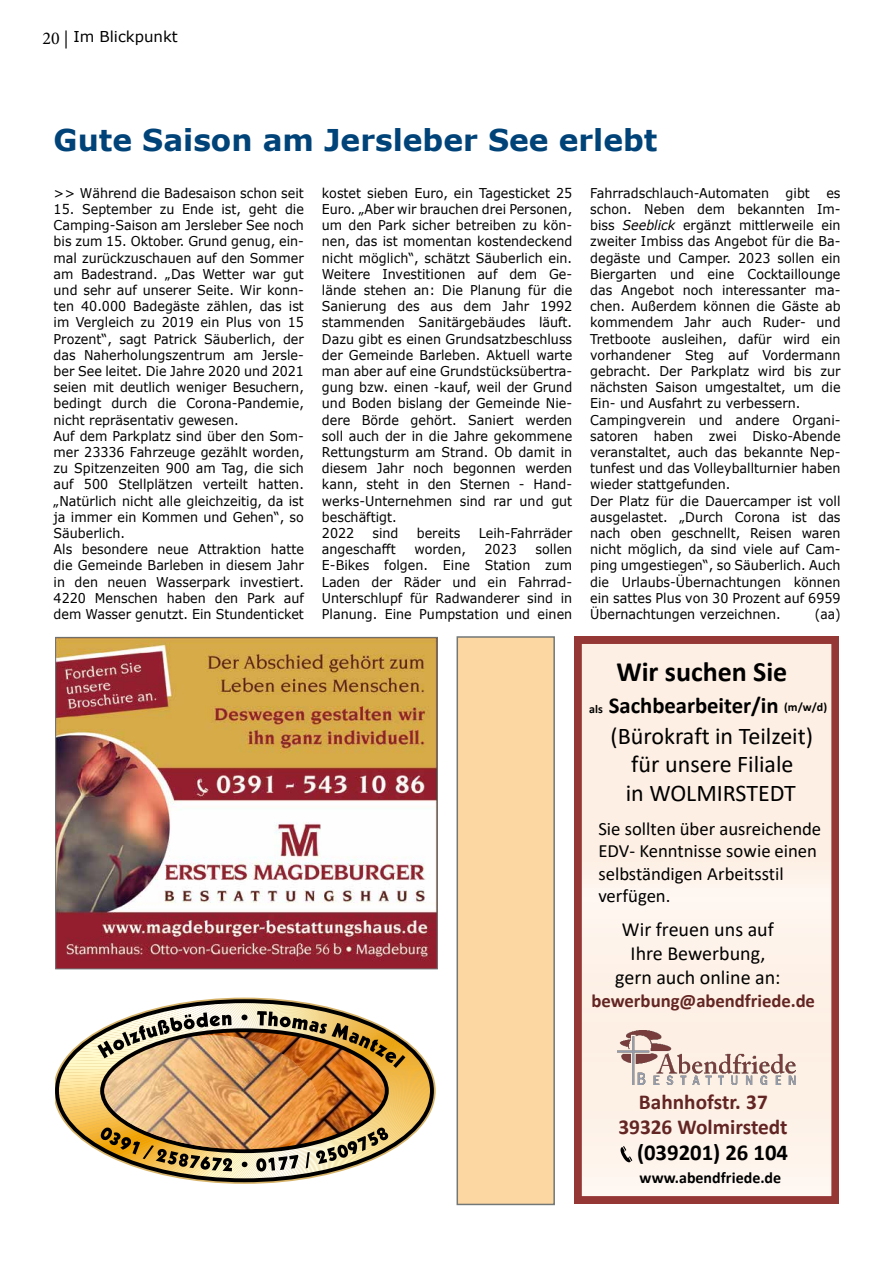
<style>
.page{position:relative;width:893px;height:1263px;background:#fff}
.page>*{position:absolute;margin:0;border:0;box-sizing:border-box;transform-origin:0 0}
.t1{font:700 30px "Verdana";color:#004379}
.t2{font:700 28.05px "Calibri";color:#000}
.t3{font:24px/28.8px "Calibri";color:#000}
.t4{font:700 22.8px "Calibri";color:#000}
.t5{font:700 21.3px/25.7px "Calibri";color:#632523;text-align:center}
.t6{font:19.95px/24px "Calibri";color:#000;text-align:center}
.t7{font:18.75px/22.4px "Calibri";color:#000}
.t8{font:700 18.75px "Calibri";color:#632523}
.t9{font:700 16.05px "Calibri";color:#000}
.t10{font:15px "Verdana";color:#000}
.t11{font:13.5px/16.2px "Verdana";color:#000;scale:.94 1}
.t12{font:13.5px "Verdana";color:#000}
.t13{font:13.5px "Verdana";color:#000;scale:.9 1}
.t14{font:700 12px "Calibri";color:#000}
.s1{font-family:"Minion Pro";font-size:18px}
.s2{font-style:italic}
.s3{font-size:12px}
</style>
<div class="page">
<svg style="left:574px;top:636px;width:265px;height:567px"></svg>
<img style="left:617px;top:1030px;width:178px;height:55px">
<img style="left:57px;top:639px;width:379px;height:328px">
<div style="left:55px;top:637px;width:383px;height:332px;border:1px solid #727777"></div>
<svg style="left:55px;top:999px;width:379px;height:183px"></svg>
<svg style="left:57px;top:1001px;width:375px;height:179px"></svg>
<img style="left:104px;top:1035px;width:269px;height:114px">
<div style="left:457px;top:636px;width:98px;height:569px;background:#fdd7a2;border:2px solid #727777"></div>
<p class="t10" style="left:43px;top:26px;width:137px"><span class="s1">20 |</span> Im Blickpunkt</p>
<h1 class="t1" style="left:54px;top:118px;width:605px">Gute Saison am Jersleber See erlebt</h1>
<p class="t12" style="left:54px;top:184px;width:252px">&gt;&gt; Während die Badesaison schon seit</p>
<p class="t11" style="left:54px;top:201px;width:268px">15. September zu Ende ist, geht die Camping-Saison am Jersleber See noch bis zum 15. Oktober. Grund genug, ein&shy;mal zurückzuschauen auf den Sommer am Badestrand. „Das Wetter war gut und sehr auf unserer Seite. Wir konn&shy;ten 40.000 Badegäste zählen, das ist im Vergleich zu 2019 ein Plus von 15<br>Prozent“, sagt Patrick Säuberlich, der das Naherholungszentrum am Jersle&shy;ber See leitet. Die Jahre 2020 und 2021 seien mit deutlich weniger Besuchern, bedingt durch die Corona-Pandemie, nicht repräsentativ gewesen.<br>Auf dem Parkplatz sind über den Som&shy;mer 23336 Fahrzeuge gezählt worden, zu Spitzenzeiten 900 am Tag, die sich auf 500 Stellplätzen verteilt hatten. „Natürlich nicht alle gleichzeitig, da ist ja immer ein Kommen und Gehen“, so Säuberlich.<br>Als besondere neue Attraktion hatte die Gemeinde Barleben in diesem Jahr in den neuen Wasserpark investiert.<br>4220 Menschen haben den Park auf dem Wasser genutzt. Ein Stundenticket</p>
<p class="t11" style="left:322px;top:185px;width:268px">kostet sieben Euro, ein Tagesticket 25<br>Euro. „Aber wir brauchen drei Personen, um den Park sicher betreiben zu kön&shy;nen, das ist momentan kostendeckend nicht möglich“, schätzt Säuberlich ein.<br>Weitere Investitionen auf dem Ge&shy;lände stehen an: Die Planung für die Sanierung des aus dem Jahr 1992 stammenden Sanitärgebäudes läuft.<br>Dazu gibt es einen Grundsatzbeschluss der Gemeinde Barleben. Aktuell warte man aber auf eine Grundstücksübertra&shy;gung bzw. einen -kauf, weil der Grund und Boden bislang der Gemeinde Nie&shy;dere Börde gehört. Saniert werden soll auch der in die Jahre gekommene Rettungsturm am Strand. Ob damit in diesem Jahr noch begonnen werden kann, steht in den Sternen - Hand&shy;werks-Unternehmen sind rar und gut beschäftigt.<br>2022</p>
<p class="t11" style="left:590px;top:185px;width:268px">Fahrradschlauch-Automaten gibt es schon. Neben dem bekannten Im&shy;biss <span class="s2">Seeblick</span> ergänzt mittlerweile ein zweiter Imbiss das Angebot für die Ba&shy;degäste und Camper. 2023 sollen ein Biergarten und eine Cocktaillounge das Angebot noch interessanter ma&shy;chen. Außerdem können die Gäste ab kommendem Jahr auch Ruder- und Tretboote ausleihen, dafür wird ein vorhandener Steg auf Vordermann gebracht. Der Parkplatz wird bis zur nächsten Saison umgestaltet, um die Ein- und Ausfahrt zu verbessern.<br>Campingverein und andere Organi&shy;satoren haben zwei Disko-Abende veranstaltet, auch das bekannte Nep&shy;tunfest und das Volleyballturnier haben wieder stattgefunden.<br>Der Platz für die Dauercamper ist voll ausgelastet. „Durch Corona ist das nach oben geschnellt, Reisen waren nicht möglich, da sind viele auf Cam&shy;ping umgestiegen“, so Säuberlich. Auch die Urlaubs-Übernachtungen können ein sattes Plus von 30 Prozent auf 6959<br>Übernachtungen verzeichnen.</p>
<p class="t11" style="left:372px;top:525px;width:29px">sind</p>
<p class="t11" style="left:417px;top:525px;width:48px">bereits</p>
<p class="t11" style="left:479px;top:525px;width:101px">Leih-Fahrräder</p>
<p class="t11" style="left:322px;top:541px;width:80px">angeschafft</p>
<p class="t11" style="left:414px;top:541px;width:56px">worden,</p>
<p class="t11" style="left:485px;top:541px;width:36px">2023</p>
<p class="t11" style="left:322px;top:541px;width:268px;text-align:justify;text-indent:213px">sollen E-Bikes folgen. Eine Station zum Laden der Räder und ein Fahrrad-Unterschlupf für Radwanderer sind in Planung. Eine Pumpstation und einen</p>
<p class="t13" style="left:815px;top:605px;width:30px">(aa)</p>
<h2 class="t2" style="left:616px;top:652px;width:173px">Wir suchen Sie</h2>
<h3 class="t4" style="left:589px;top:689px;width:191px"><span class="s3">als</span> Sachbearbeiter/in</h3>
<h3 class="t3" style="left:610px;top:721px;width:204px">(Bürokraft in Teilzeit)</h3>
<p class="t14" style="left:784px;top:698px;width:44px">(m/w/d)</p>
<h3 class="t3" style="left:626px;top:749px;width:172px">für unsere Filiale in WOLMIRSTEDT</h3>
<h3 class="t7" style="left:598px;top:817px;width:224px">Sie sollten über ausreichende<br>EDV- Kenntnisse sowie einen selbständigen Arbeitsstil verfügen.</h3>
<h3 class="t6" style="left:615px;top:917px;width:167px">Wir freuen uns auf<br>Ihre Bewerbung, gern auch online an:</h3>
<h3 class="t8" style="left:591px;top:988px;width:225px">bewerbung@abendfriede.de</h3>
<h3 class="t5" style="left:619px;top:1088px;width:170px">Bahnhofstr. 37<br>39326 Wolmirstedt</h3>
<h3 class="t4" style="left:637px;top:1136px;width:153px">(039201) 26 104</h3>
<p class="t9" style="left:639px;top:1166px;width:143px">www.abendfriede.de</p>
</div>
